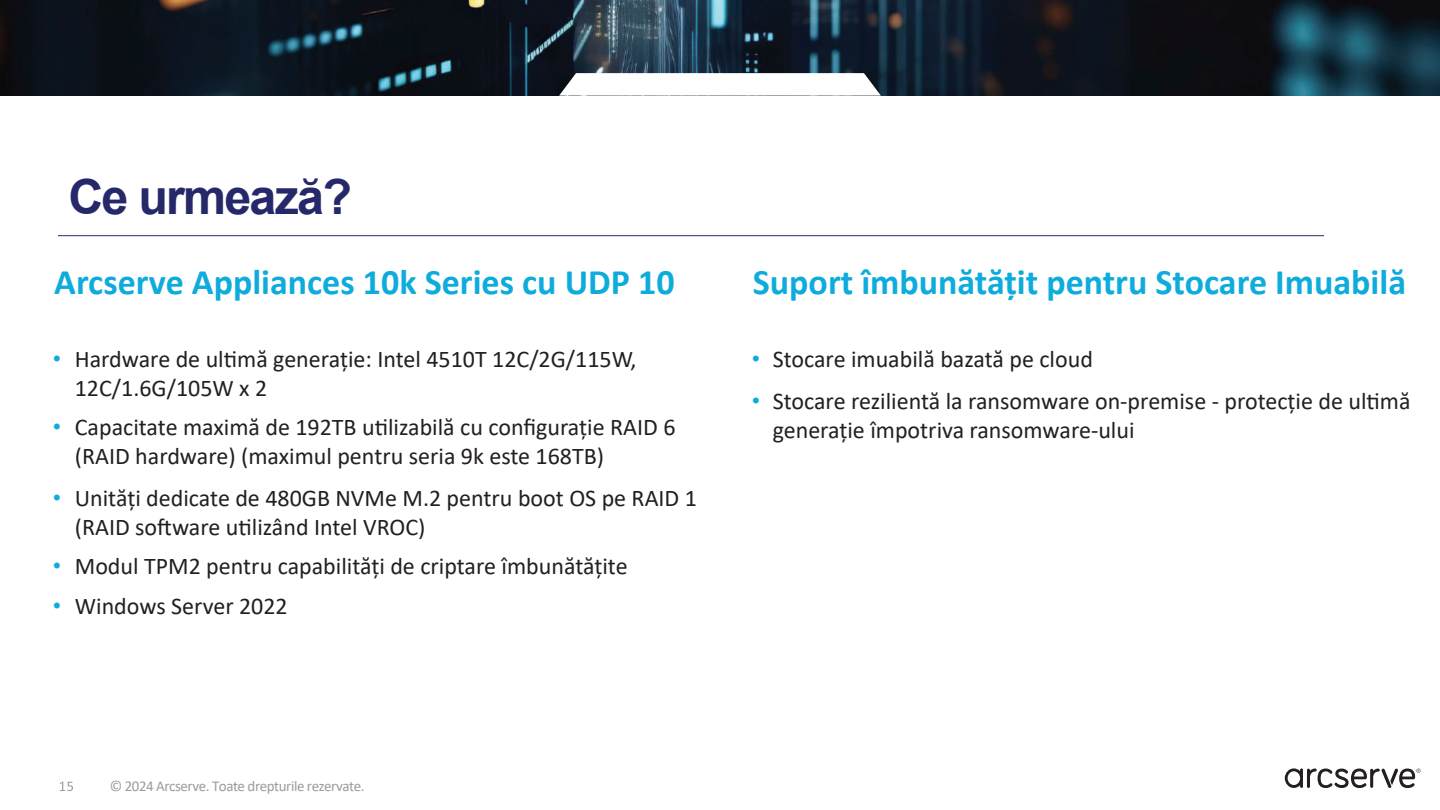
<style>
.page{position:relative;width:1440px;height:810px;background:#fff}
.page>*{position:absolute;margin:0;border:0;box-sizing:border-box;transform-origin:0 0}
.t1{font:700 48.45px "Arial";letter-spacing:-.035em;color:#262969}
.t2{font:700 36px "Calibri";color:#0eacdd}
.t3{font:24px/39.6px "Calibri";color:#231f20}
.t4{font:23.7px/40.7px "Arial";color:#0eacdd}
.t5{font:15px "Calibri";letter-spacing:-.03em;color:#9b9ca0}
</style>
<div class="page">
<img style="left:0;top:0;width:1440px;height:96px">
<svg style="left:559px;top:73px;width:322px;height:23px"></svg>
<svg style="left:1285px;top:768px;width:135px;height:20px"></svg>
<hr style="left:58px;top:235px;width:1266px;height:1px;background:#262969">
<svg style="left:60px;top:782px;width:13px;height:9px"></svg>
<h1 class="t1" style="left:68px;top:163px;width:285px">Ce urmează?</h1>
<h2 class="t2" style="left:54px;top:256px;width:622px">Arcserve Appliances 10k Series cu UDP 10</h2>
<h2 class="t2" style="left:753px;top:256px;width:655px">Suport îmbunătățit pentru Stocare Imuabilă</h2>
<p class="t4" style="left:53px;top:339px;width:10px">•</p>
<p class="t4" style="left:53px;top:406px;width:10px">•</p>
<p class="t4" style="left:53px;top:477px;width:10px">•</p>
<p class="t4" style="left:53px;top:545px;width:10px">• •</p>
<p class="t3" style="left:75px;top:344px;width:563px;line-height:28.8px">Hardware de ultimă generație: Intel 4510T 12C/2G/115W,<br>12C/1.6G/105W x 2</p>
<p class="t3" style="left:773px;top:338px;width:639px;line-height:41.7px">Stocare imuabilă bazată pe cloud<br>Stocare rezilientă la ransomware on-premise - protecție de ultimă</p>
<p class="t3" style="left:75px;top:407px;width:602px">Capacitate maximă de 192TB utilizabilă cu configurație RAID 6</p>
<p class="t3" style="left:773px;top:409px;width:363px">generație împotriva ransomware-ului</p>
<p class="t3" style="left:75px;top:434px;width:624px;line-height:42.3px">(RAID hardware) (maximul pentru seria 9k este 168TB)<br>Unități dedicate de 480GB NVMe M.2 pentru boot OS pe RAID 1</p>
<p class="t3" style="left:75px;top:507px;width:554px">(RAID software utilizând Intel VROC)<br>Modul TPM2 pentru capabilități de criptare îmbunătățite<br>Windows Server 2022</p>
<p class="t4" style="left:752px;top:338px;width:10px;line-height:41.7px">• •</p>
<p class="t5" style="left:110px;top:776px;width:256px">© 2024 Arcserve. Toate drepturile rezervate.</p>
</div>
